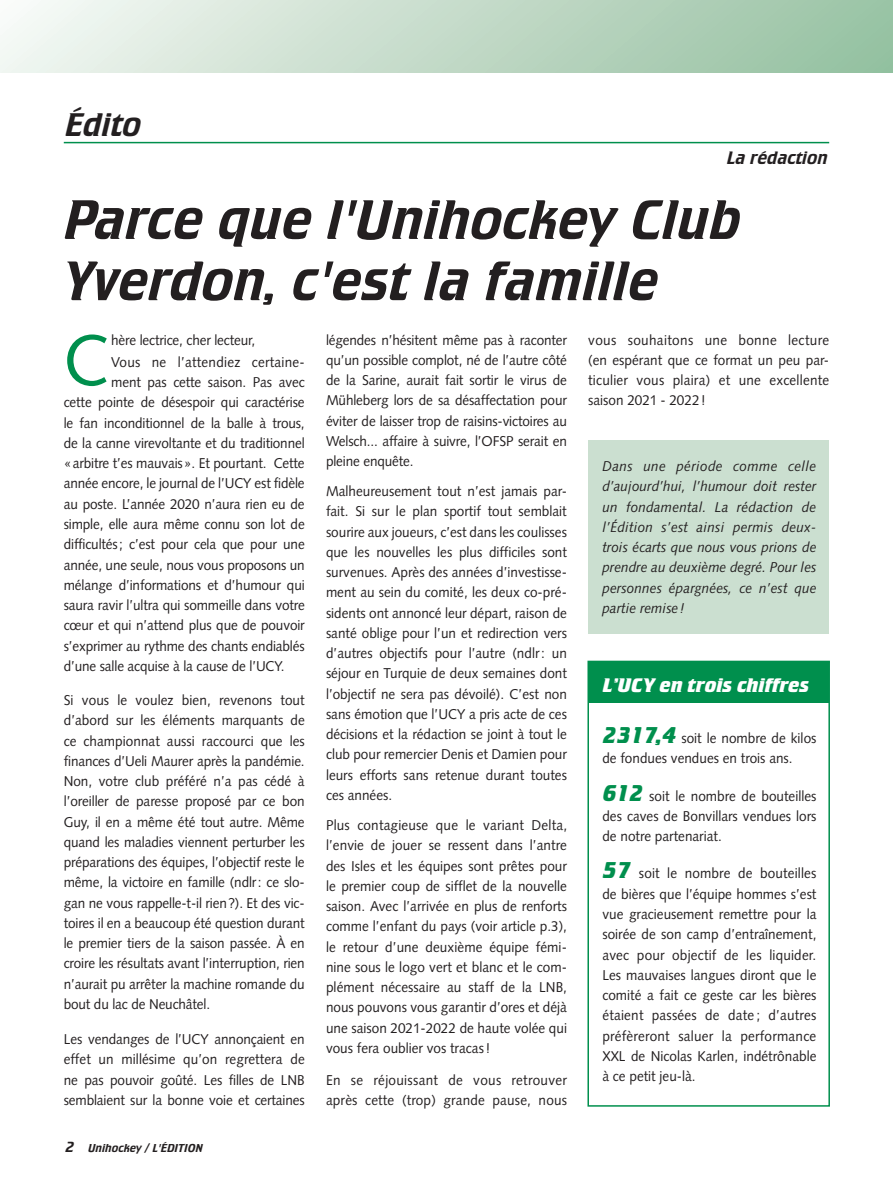
<style>
.page{position:relative;width:893px;height:1191px;background:#fff}
.page>*{position:absolute;margin:0;border:0;box-sizing:border-box;transform-origin:0 0}
.t1{font:71.55px "Syntax";color:#008f4d;scale:.95 1}
.t2{font:italic 51px/61.2px "Crillee SB";color:#231f20}
.t3{font:italic 30px "Crillee SB";color:#231f20}
.t4{font:italic 700 18px "Crillee SB";color:#fff}
.t5{font:italic 16.5px "Crillee SB";color:#231f20}
.t6{font:14.25px/20.2px "Syntax";color:#231f20;text-align:justify;scale:.95 1}
.t7{font:italic 14.25px/20.2px "Syntax";letter-spacing:.01em;color:#231f20;text-align:justify;scale:.95 1}
.t8{font:italic 10.5px "Crillee SB";color:#231f20}
.s1{font-family:"Crillee SB";font-weight:700;font-style:italic;font-size:21px;color:#008f4d}
.s2{font-size:13.5px}
</style>
<div class="page">
<div style="left:0;top:0;width:893px;height:72px;background:linear-gradient(to right,#f4f7f4,#95c0a1)"></div>
<div style="left:588px;top:440px;width:241px;height:194px;background:#cbdfd0"></div>
<hr style="left:64px;top:142px;width:765px;height:1px;background:#008f4d">
<div style="left:587px;top:660px;width:243px;height:446px;border:2px solid #008f4d"></div>
<div style="left:588px;top:661px;width:241px;height:42px;background:#008f4d"></div>
<h3 class="t3" style="left:65px;top:107px;width:77px">Édito</h3>
<p class="t5" style="left:727px;top:148px;width:102px">La rédaction</p>
<h2 class="t2" style="left:64px;top:189px;width:679px">Parce que l'Unihockey Club<br>Yverdon, c'est la famille</h2>
<p class="t6" style="left:326px;top:329px;width:255px">légendes n’hésitent même pas à raconter qu’un possible complot, né de l’autre côté de la Sarine, aurait fait sortir le virus de Mühleberg lors de sa désaffectation pour éviter de laisser trop de raisins-victoires au Welsch... affaire à suivre, l’OFSP serait en pleine enquête.</p>
<p class="t6" style="left:326px;top:481px;width:255px">Malheureusement tout n’est jamais par&shy;fait. Si sur le plan sportif tout semblait sourire aux joueurs, c’est dans les coulisses que les nouvelles les plus difficiles sont survenues. Après des années d’investisse&shy;ment au sein du comité, les deux co-pré&shy;sidents ont annoncé leur départ, raison de santé oblige pour l’un et redirection vers d’autres objectifs pour l’autre (ndlr: un séjour en Turquie de deux semaines dont l’objectif ne sera pas dévoilé). C’est non sans émotion que l’UCY a pris acte de ces décisions et la rédaction se joint à tout le club pour remercier Denis et Damien pour leurs efforts sans retenue durant toutes ces années.</p>
<p class="t6" style="left:326px;top:815px;width:255px">Plus contagieuse que le variant Delta, l’envie de jouer se ressent dans l’antre des Isles et les équipes sont prêtes pour le premier coup de sifflet de la nouvelle saison. Avec l’arrivée en plus de renforts comme l’enfant du pays (voir article p.3), le retour d’une deuxième équipe fémi&shy;nine sous le logo vert et blanc et le com&shy;plément nécessaire au staff de la LNB, nous pouvons vous garantir d’ores et déjà une saison 2021-2022 de haute volée qui vous fera oublier vos tracas!</p>
<p class="t6" style="left:326px;top:1070px;width:255px">En se réjouissant de vous retrouver après cette (trop) grande pause, nous</p>
<h1 class="t1" style="left:64px;top:318px;width:49px">C</h1>
<p class="t6" style="left:111px;top:328px;width:205px;line-height:22.4px">hère lectrice, cher lecteur,<br>Vous ne l’attendiez certaine-</p>
<p class="t6" style="left:588px;top:329px;width:255px">vous souhaitons une bonne lecture (en espérant que ce format un peu par&shy;ticulier vous plaira) et une excellente saison 2021 - 2022!</p>
<p class="t6" style="left:64px;top:372px;width:255px;text-indent:47px">ment pas cette saison. Pas avec cette pointe de désespoir qui caractérise le fan inconditionnel de la balle à trous, de la canne virevoltante et du traditionnel «arbitre t’es mauvais». Et pourtant. Cette année encore, le journal de l’UCY est fidèle au poste. L’année 2020 n’aura rien eu de simple, elle aura même connu son lot de difficultés; c’est pour cela que pour une année, une seule, nous vous proposons un mélange d’informations et d’humour qui saura ravir l’ultra qui sommeille dans votre cœur et qui n’attend plus que de pouvoir s’exprimer au rythme des chants endiablés d’une salle acquise à la cause de l’UCY.</p>
<p class="t6" style="left:64px;top:690px;width:255px">Si vous le voulez bien, revenons tout d’abord sur les éléments marquants de ce championnat aussi raccourci que les finances d’Ueli Maurer après la pandémie.<br>Non, votre club préféré n’a pas cédé à l’oreiller de paresse proposé par ce bon Guy, il en a même été tout autre. Même quand les maladies viennent perturber les préparations des équipes, l’objectif reste le même, la victoire en famille (ndlr: ce slo&shy;gan ne vous rappelle-t-il rien?). Et des vic&shy;toires il en a beaucoup été question durant le premier tiers de la saison passée. À en croire les résultats avant l’interruption, rien n’aurait pu arrêter la machine romande du bout du lac de Neuchâtel.</p>
<p class="t6" style="left:64px;top:1029px;width:255px">Les vendanges de l’UCY annonçaient en effet un millésime qu’on regrettera de ne pas pouvoir goûté. Les filles de LNB semblaient sur la bonne voie et certaines</p>
<p class="t7" style="left:602px;top:456px;width:227px">Dans une période comme celle d’aujourd’hui, l’humour doit rester un fondamental. La rédaction de l’Édition s’est ainsi permis deux&shy;trois écarts que nous vous prions de prendre au deuxième degré. Pour les personnes épargnées, ce n’est que partie remise!</p>
<p class="t4" style="left:602px;top:674px;width:208px">L’UCY en trois chiffres</p>
<p class="t6" style="left:602px;top:728px;width:227px"><span class="s1">2317,4</span> soit le nombre de kilos de fondues vendues en trois ans.</p>
<p class="t6" style="left:602px;top:785px;width:227px"><span class="s1">612</span> soit le nombre de bouteilles des caves de Bonvillars vendues lors de notre partenariat.</p>
<p class="t6" style="left:602px;top:863px;width:227px"><span class="s1">57</span> soit le nombre de bouteilles de bières que l’équipe hommes s’est vue gracieusement remettre pour la soirée de son camp d’entraînement, avec pour objectif de les liquider.<br>Les mauvaises langues diront que le comité a fait ce geste car les bières étaient passées de date ; d’autres préfèreront saluer la performance XXL de Nicolas Karlen, indétrônable à ce petit jeu-là.</p>
<p class="t8" style="left:65px;top:1142px;width:139px"><span class="s2">2</span> Unihockey / L'ÉDITION</p>
</div>
